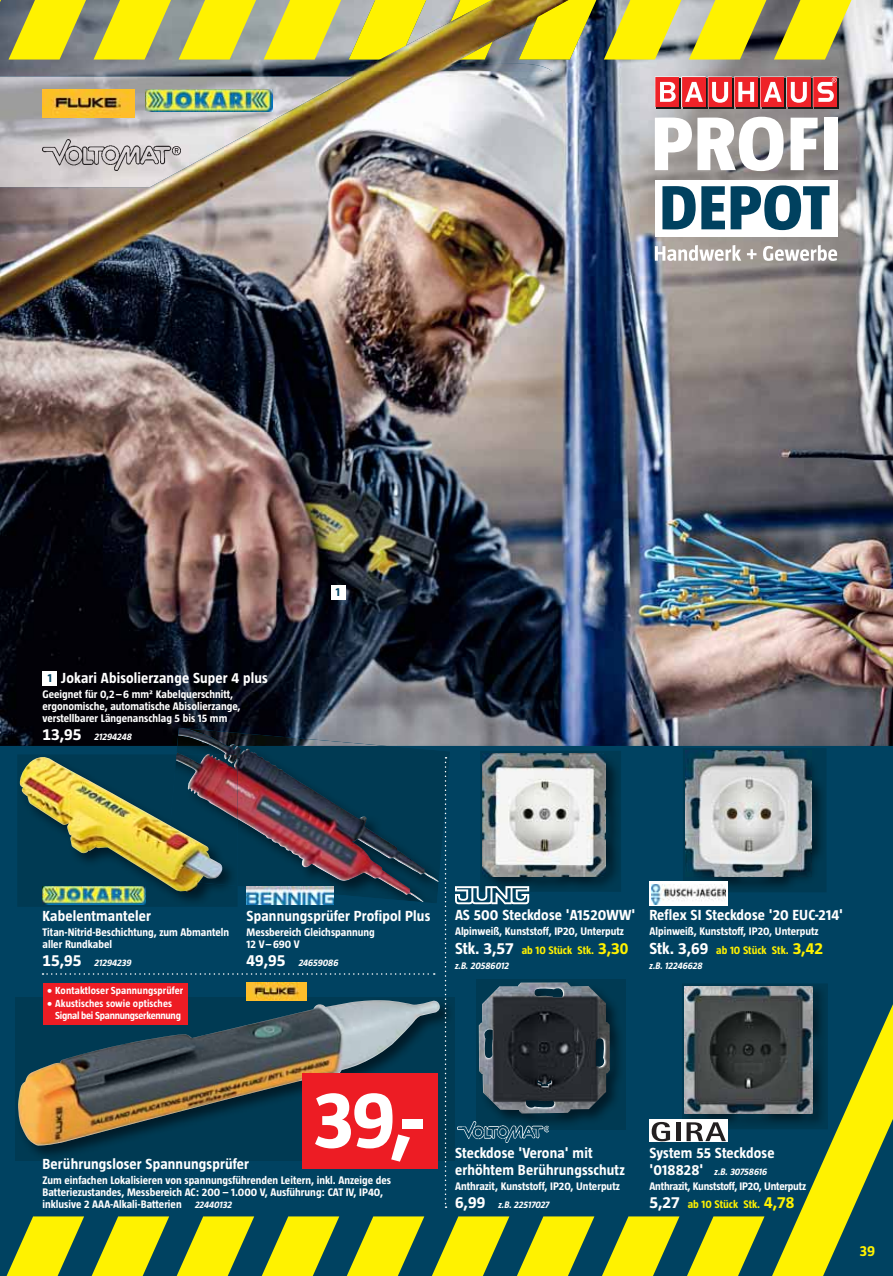
<style>
.page{position:relative;width:893px;height:1276px;background:#fff}
.page>*{position:absolute;margin:0;border:0;box-sizing:border-box;transform-origin:0 0}
.t1{font:700 82.5px "Taz";color:#fff}
.t2{font:700 15px/16.5px "Taz";letter-spacing:.01em;color:#fff}
.t3{font:700 15px "Taz";color:#fff200}
.t4{font:700 12px "Taz";color:#004261}
.t5{font:700 11.25px/12px "Taz";color:#fff}
.t6{font:700 11.25px/18px "Taz";letter-spacing:-.02em;color:#fff}
.t7{font:700 10.5px/12px "Taz";letter-spacing:-.025em;color:#fff}
.t8{font:700 10.5px "Taz";letter-spacing:.01em;color:#fff}
.t9{font:italic 700 9.75px "Taz";color:#fff}
.s1{font-size:12px;color:#004261}
.s2{font-style:normal;font-size:16.5px}
.s3{font-size:16.5px}
.s4{color:#fff200}
.s5{font-size:16.5px;color:#fff200}
.s6{font-style:italic;font-size:9.75px}
.s7{font-style:normal;font-size:15px}
</style>
<div class="page">
<img style="left:0;top:0;width:893px;height:746px">
<img style="left:683px;top:748px;width:143px;height:9px">
<img style="left:685px;top:751px;width:126px;height:6px">
<img style="left:179px;top:727px;width:208px;height:8px">
<img style="left:176px;top:746px;width:2px;height:8px">
<img style="left:178px;top:735px;width:261px;height:22px">
<img style="left:480px;top:751px;width:141px;height:6px">
<img style="left:483px;top:754px;width:123px;height:3px">
<img style="left:176px;top:754px;width:62px;height:3px">
<svg style="left:0;top:0;width:857px;height:60px;background:#c8c43d"></svg>
<div style="left:655px;top:180px;width:182px;height:56px;background:#fff"></div>
<img style="left:684px;top:107px;width:23px;height:2px">
<img style="left:815px;top:79px;width:24px;height:30px">
<img style="left:736px;top:107px;width:24px;height:2px">
<img style="left:762px;top:107px;width:24px;height:2px">
<img style="left:657px;top:107px;width:24px;height:2px">
<img style="left:710px;top:107px;width:23px;height:2px">
<img style="left:789px;top:107px;width:23px;height:2px">
<svg style="left:655px;top:77px;width:182px;height:30px"></svg>
<svg style="left:655px;top:245px;width:86px;height:16px"></svg>
<svg style="left:747px;top:249px;width:9px;height:10px"></svg>
<svg style="left:763px;top:245px;width:74px;height:16px"></svg>
<svg style="left:655px;top:117px;width:129px;height:54px"></svg>
<svg style="left:790px;top:118px;width:28px;height:52px"></svg>
<div style="left:824px;top:118px;width:13px;height:52px;background:#fff"></div>
<svg style="left:662px;top:186px;width:63px;height:43px"></svg>
<svg style="left:731px;top:185px;width:98px;height:45px"></svg>
<div style="left:43px;top:671px;width:14px;height:15px;background:#fff"></div>
<img style="left:0;top:77px;width:353px;height:110px">
<img style="left:358px;top:0;width:212px;height:71px">
<img style="left:146px;top:89px;width:126px;height:23px">
<img style="left:43px;top:89px;width:92px;height:28px">
<img style="left:43px;top:140px;width:138px;height:30px">
<img style="left:1px;top:757px;width:892px;height:519px">
<div style="left:331px;top:585px;width:14px;height:15px;background:#fff"></div>
<h2 class="t2" style="left:48px;top:671px;width:222px"><span class="s1">1</span> Jokari Abisolierzange Super 4 plus</h2>
<p class="t5" style="left:43px;top:689px;width:200px">Geeignet für 0,2 – 6 mm² Kabelquerschnitt, ergonomische, automatische Abisolierzange, verstellbarer Längenanschlag 5 bis 15 mm</p>
<p class="t9" style="left:43px;top:730px;width:91px"><span class="s2">13,95</span> 21294248</p>
<p class="t4" style="left:336px;top:587px;width:6px">1</p>
<h2 class="t2" style="left:43px;top:909px;width:110px">Kabelentmanteler</h2>
<p class="t5" style="left:43px;top:927px;width:188px">Titan-Nitrid-Beschichtung, zum Abmanteln aller Rundkabel</p>
<p class="t9" style="left:43px;top:956px;width:91px"><span class="s2">15,95</span> 21294239</p>
<p class="t8" style="left:47px;top:987px;width:138px">• Kontaktloser Spannungsprüfer</p>
<p class="t7" style="left:55px;top:999px;width:127px;text-indent:-9px">• Akustisches sowie optisches<br>Signal bei Spannungserkennung</p>
<h2 class="t2" style="left:247px;top:909px;width:185px">Spannungsprüfer Profipol Plus</h2>
<p class="t5" style="left:247px;top:927px;width:130px">Messbereich Gleichspannung<br>12 V – 690 V</p>
<p class="t9" style="left:247px;top:956px;width:93px"><span class="s2">49,95</span> 24659086</p>
<h2 class="t2" style="left:455px;top:908px;width:182px">AS 500 Steckdose 'A1520WW'</h2>
<p class="t5" style="left:455px;top:924px;width:175px;line-height:18px">Alpinweiß, Kunststoff, IP20, Unterputz<br><span class="s3">Stk. 3,57</span> <span class="s4">ab 10 Stück Stk.</span> <span class="s5">3,30</span></p>
<p class="t9" style="left:455px;top:959px;width:56px">z.B. 20586012</p>
<h2 class="t2" style="left:649px;top:908px;width:195px">Reflex SI Steckdose '20 EUC-214'</h2>
<p class="t5" style="left:649px;top:924px;width:175px;line-height:18px">Alpinweiß, Kunststoff, IP20, Unterputz<br><span class="s3">Stk. 3,69</span> <span class="s4">ab 10 Stück Stk.</span> <span class="s5">3,42</span></p>
<p class="t9" style="left:649px;top:959px;width:54px">z.B. 12246628</p>
<h1 class="t1" style="left:314px;top:1089px;width:113px">39,-</h1>
<h2 class="t2" style="left:43px;top:1157px;width:208px">Berührungsloser Spannungsprüfer</h2>
<p class="t5" style="left:43px;top:1175px;width:350px">Zum einfachen Lokalisieren von spannungsführenden Leitern, inkl. Anzeige des<br>Batteriezustandes, Messbereich AC: 200 – 1.000 V, Ausführung: CAT IV, IP40, inklusive 2 AAA-Alkali-Batterien <span class="s6">22440132</span></p>
<h2 class="t2" style="left:455px;top:1146px;width:171px">Steckdose 'Verona' mit erhöhtem Berührungsschutz</h2>
<p class="t5" style="left:455px;top:1181px;width:166px">Anthrazit, Kunststoff, IP20, Unterputz</p>
<p class="t9" style="left:455px;top:1198px;width:97px"><span class="s2">6,99</span> z.B. 22517027</p>
<h2 class="t2" style="left:649px;top:1146px;width:126px">System 55 Steckdose</h2>
<p class="t9" style="left:649px;top:1165px;width:119px"><span class="s7">'018828'</span> z.B. 30758616</p>
<p class="t6" style="left:649px;top:1178px;width:158px">Anthrazit, Kunststoff, IP20, Unterputz<br><span class="s3">5,27</span> <span class="s4">ab 10 Stück Stk.</span> <span class="s5">4,78</span></p>
<h2 class="t3" style="left:860px;top:1245px;width:17px">39</h2>
</div>
